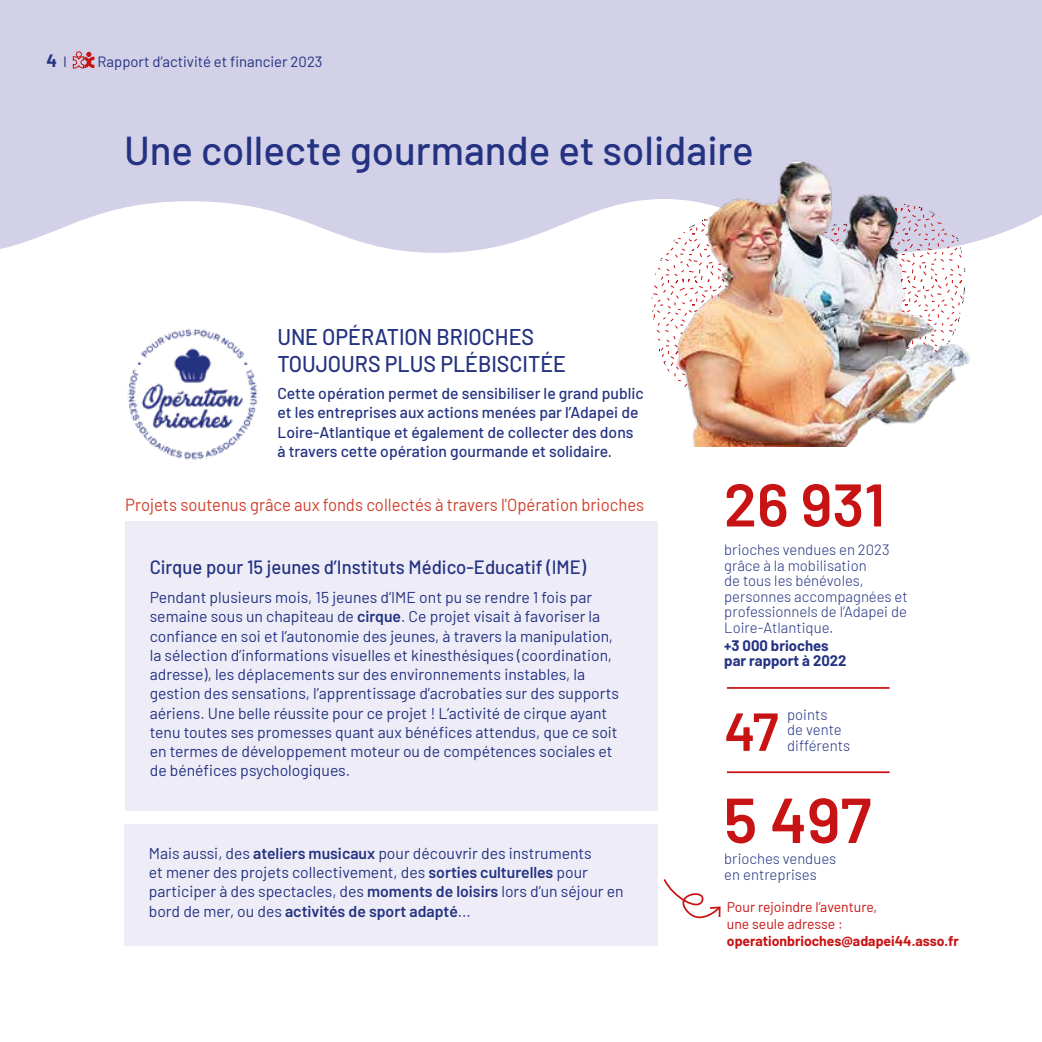
<style>
.page{position:relative;width:1042px;height:1042px;background:#fff}
.page>*{position:absolute;margin:0;border:0;box-sizing:border-box;transform-origin:0 0}
.t1{font:600 63.35px "Barlow";color:#c81314}
.t2{font:600 60.02px "Barlow";color:#c81314}
.t3{font:600 53.38px "Barlow";color:#c81314}
.t4{font:500 40.25px "Barlow";color:#243282}
.t5{font:500 22.75px/27.3px "Barlow";color:#243282;scale:.94 1}
.t6{font:500 19.25px "Barlow";color:#243282;scale:.96 1}
.t7{font:17.5px "Barlow";color:#d0402d;scale:.95 1}
.t8{font:700 17.5px "Barlow";color:#243282}
.t9{font:15.75px/19.2px "Barlow";color:#243282}
.t10{font:500 15.75px/19.2px "Barlow";color:#243282}
.t11{font:300 14.88px/15.6px "Barlow";color:#243282}
.t12{font:14.88px "Barlow";color:#243282}
.t13{font:700 14.88px/15.6px "Barlow";color:#243282}
.t14{font:14px/16.8px "Barlow";color:#c81314}
.t15{font:700 14px "Barlow";color:#c81314}
.s1{font-weight:400;font-size:14.88px}
.s2{font-weight:600}
</style>
<div class="page">
<svg style="left:0;top:0;width:1042px;height:253px;background:#d5d5e9"></svg>
<svg style="left:73px;top:52px;width:21px;height:17px"></svg>
<div style="left:125px;top:521px;width:532px;height:289px;background:#eeedf7"></div>
<div style="left:124px;top:824px;width:533px;height:121px;background:#eeedf7"></div>
<svg style="left:651px;top:204px;width:12px;height:153px"></svg>
<img style="left:663px;top:124px;width:306px;height:322px">
<hr style="left:727px;top:687px;width:162px;height:2px;background:#c81314">
<hr style="left:727px;top:771px;width:162px;height:2px;background:#c81314">
<svg style="left:663px;top:879px;width:58px;height:40px"></svg>
<img style="left:127px;top:329px;width:131px;height:131px">
<p class="t8" style="left:47px;top:48px;width:22px">4 <span class="s1">I</span></p>
<p class="t12" style="left:97px;top:51px;width:227px">Rapport d’activité et financier 2023</p>
<h3 class="t4" style="left:124px;top:121px;width:631px">Une collecte gourmande et solidaire</h3>
<h3 class="t5" style="left:277px;top:321px;width:308px">UNE OPÉRATION BRIOCHES<br>TOUJOURS PLUS PLÉBISCITÉE</h3>
<p class="t10" style="left:277px;top:382px;width:368px">Cette opération permet de sensibiliser le grand public et les entreprises aux actions menées par l’Adapei de Loire-Atlantique et également de collecter des dons à travers cette opération gourmande et solidaire.</p>
<p class="t7" style="left:125px;top:492px;width:548px">Projets soutenus grâce aux fonds collectés à travers l'Opération brioches</p>
<p class="t6" style="left:150px;top:553px;width:456px">Cirque pour 15 jeunes d’Instituts Médico-Educatif (IME)</p>
<p class="t9" style="left:150px;top:587px;width:471px">Pendant plusieurs mois, 15 jeunes d’IME ont pu se rendre 1 fois par semaine sous un chapiteau de <span class="s2">cirque</span>. Ce projet visait à favoriser la confiance en soi et l’autonomie des jeunes, à travers la manipulation, la sélection d’informations visuelles et kinesthésiques (coordination, adresse), les déplacements sur des environnements instables, la gestion des sensations, l’apprentissage d’acrobaties sur des supports aériens. Une belle réussite pour ce projet ! L’activité de cirque ayant tenu toutes ses promesses quant aux bénéfices attendus, que ce soit en termes de développement moteur ou de compétences sociales et de bénéfices psychologiques.</p>
<p class="t9" style="left:149px;top:842px;width:476px">Mais aussi, des <span class="s2">ateliers musicaux</span> pour découvrir des instruments<br>et mener des projets collectivement, des <span class="s2">sorties culturelles</span> pour participer à des spectacles, des <span class="s2">moments de loisirs</span> lors d’un séjour en bord de mer, ou des <span class="s2">activités de sport adapté</span>...</p>
<h2 class="t2" style="left:724px;top:461px;width:163px">26 931</h2>
<p class="t11" style="left:724px;top:541px;width:185px">brioches vendues en 2023 grâce à la mobilisation<br>de tous les bénévoles, personnes accompagnées et professionnels de l’Adapei de<br>Loire-Atlantique.</p>
<p class="t13" style="left:724px;top:636px;width:124px">+3 000 brioches par rapport à 2022</p>
<p class="t11" style="left:787px;top:705px;width:64px">points<br>de vente différents</p>
<h3 class="t3" style="left:724px;top:692px;width:56px">47</h3>
<h1 class="t1" style="left:724px;top:773px;width:149px">5 497</h1>
<p class="t11" style="left:724px;top:850px;width:113px">brioches vendues en entreprises</p>
<p class="t14" style="left:727px;top:897px;width:152px">Pour rejoindre l’aventure, une seule adresse :</p>
<p class="t15" style="left:727px;top:930px;width:233px">operationbrioches@adapei44.asso.fr</p>
</div>
